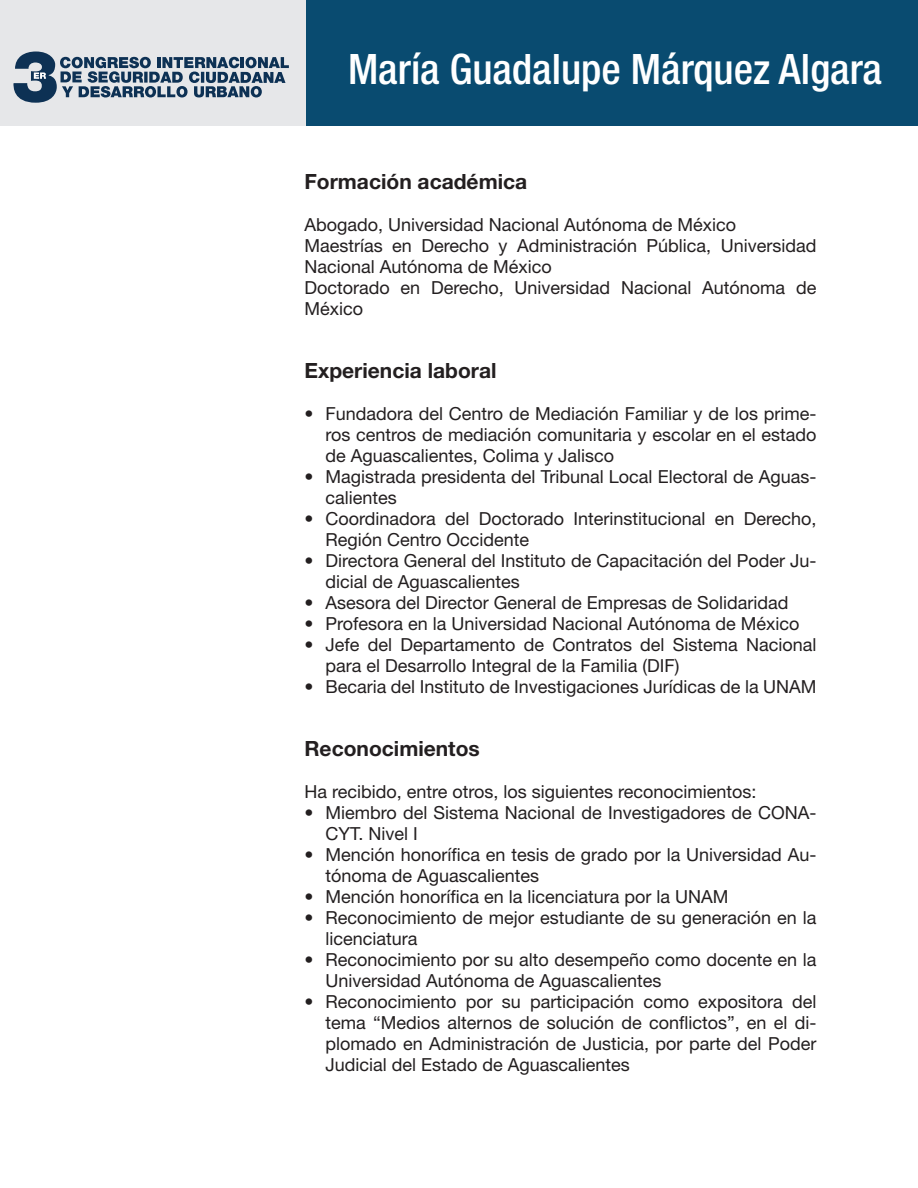
<style>
.page{position:relative;width:918px;height:1188px;background:#fff}
.page>*{position:absolute;margin:0;border:0;box-sizing:border-box;transform-origin:0 0}
.versalitas_blancas{font:500 condensed 42px "Helvetica Neue LT Std";color:#fff}
.título{font:700 21px "Helvetica Neue LT Std";color:#231f20}
.t1{font:18px/21px "Helvetica Neue LT Std";color:#231f20}
</style>
<div class="page">
<div style="left:0;top:0;width:306px;height:126px;background:#e6e7e9"></div>
<div style="left:306px;top:0;width:612px;height:126px;background:#094b70"></div>
<svg style="left:13px;top:52px;width:276px;height:51px"></svg>
<p class="versalitas_blancas" style="left:348px;top:44px;width:536px">María Guadalupe Márquez Algara</p>
<p class="título" style="left:304px;top:169px;width:224px">Formación académica</p>
<p class="t1" style="left:304px;top:214px;width:433px">Abogado, Universidad Nacional Autónoma de México</p>
<p class="t1" style="left:304px;top:235px;width:513px">Maestrías en Derecho y Administración Pública, Universidad<br>Nacional Autónoma de México</p>
<p class="t1" style="left:304px;top:277px;width:513px">Doctorado en Derecho, Universidad Nacional Autónoma de<br>México</p>
<p class="título" style="left:304px;top:358px;width:194px">Experiencia laboral</p>
<p class="t1" style="left:326px;top:403px;width:493px;text-align:justify;text-indent:-21px">• Fundadora del Centro de Mediación Familiar y de los prime&shy;ros centros de mediación comunitaria y escolar en el estado de Aguascalientes, Colima y Jalisco</p>
<p class="t1" style="left:326px;top:466px;width:493px;text-indent:-21px">• Magistrada presidenta del Tribunal Local Electoral de Aguas&shy;calientes</p>
<p class="t1" style="left:326px;top:508px;width:493px;text-indent:-21px">• Coordinadora del Doctorado Interinstitucional en Derecho,<br>Región Centro Occidente</p>
<p class="t1" style="left:326px;top:550px;width:493px;text-indent:-21px">• Directora General del Instituto de Capacitación del Poder Ju&shy;dicial de Aguascalientes</p>
<p class="t1" style="left:304px;top:592px;width:486px">• Asesora del Director General de Empresas de Solidaridad</p>
<p class="t1" style="left:304px;top:613px;width:497px">• Profesora en la Universidad Nacional Autónoma de México</p>
<p class="t1" style="left:326px;top:634px;width:493px;text-indent:-21px">• Jefe del Departamento de Contratos del Sistema Nacional para el Desarrollo Integral de la Familia (DIF)</p>
<p class="t1" style="left:304px;top:676px;width:514px">• Becaria del Instituto de Investigaciones Jurídicas de la UNAM</p>
<p class="título" style="left:304px;top:736px;width:177px">Reconocimientos</p>
<p class="t1" style="left:304px;top:781px;width:454px">Ha recibido, entre otros, los siguientes reconocimientos:</p>
<p class="t1" style="left:326px;top:802px;width:493px;text-indent:-21px">• Miembro del Sistema Nacional de Investigadores de CONA-<br>CYT. Nivel I</p>
<p class="t1" style="left:326px;top:844px;width:493px;text-indent:-21px">• Mención honorífica en tesis de grado por la Universidad Au&shy;tónoma de Aguascalientes</p>
<p class="t1" style="left:304px;top:886px;width:426px">• Mención honorífica en la licenciatura por la UNAM</p>
<p class="t1" style="left:326px;top:907px;width:492px;text-indent:-21px">• Reconocimiento de mejor estudiante de su generación en la licenciatura</p>
<p class="t1" style="left:326px;top:949px;width:493px;text-indent:-21px">• Reconocimiento por su alto desempeño como docente en la<br>Universidad Autónoma de Aguascalientes</p>
<p class="t1" style="left:326px;top:991px;width:493px;text-align:justify;text-indent:-21px">• Reconocimiento por su participación como expositora del tema “Medios alternos de solución de conflictos”, en el di&shy;plomado en Administración de Justicia, por parte del Poder Judicial del Estado de Aguascalientes</p>
</div>
